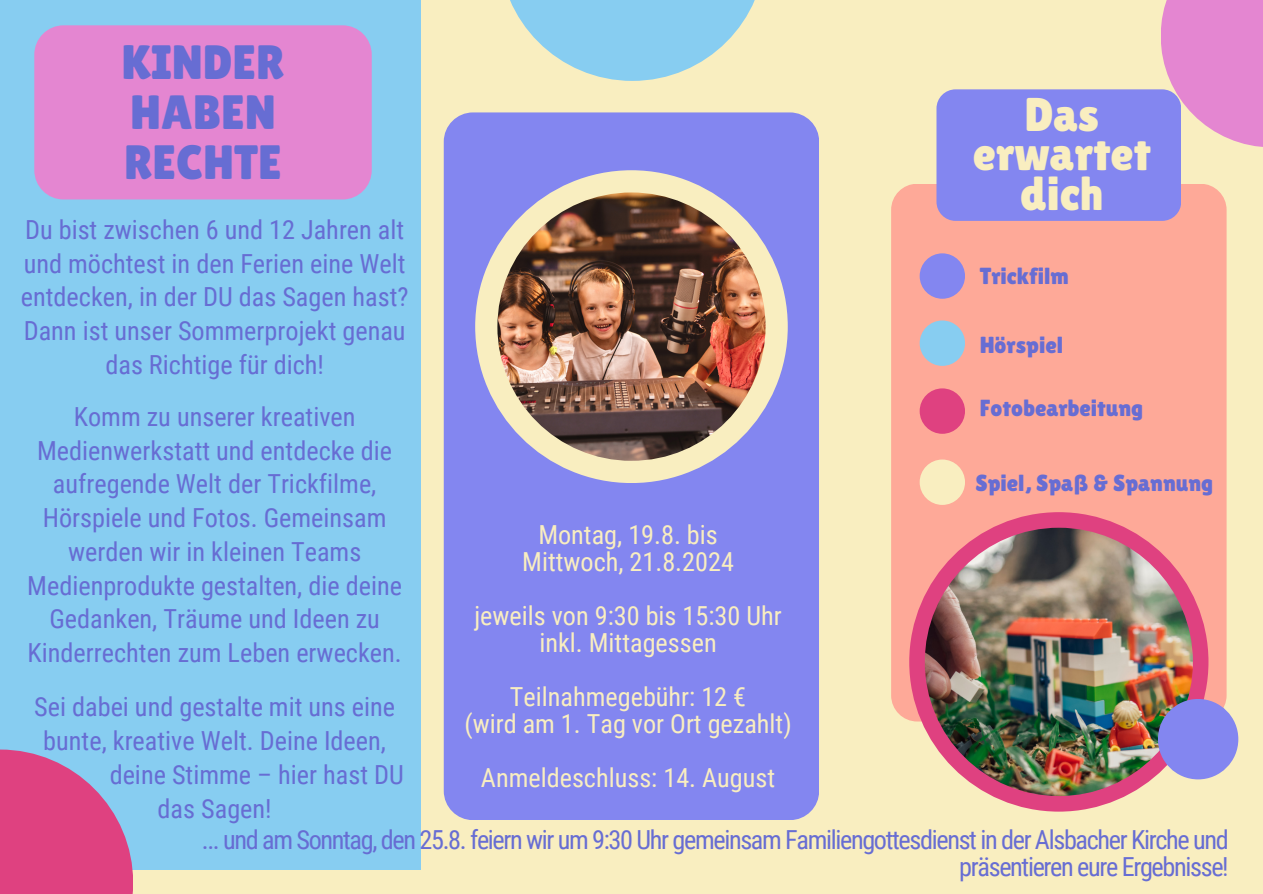
<style>
.page{position:relative;width:1263px;height:894px;background:#fff}
.page>*{position:absolute;margin:0;border:0;box-sizing:border-box;transform-origin:0 0}
.t1{font:48.15px/49.5px "Lilita One";color:#676dd3}
.t2{font:47.25px/39.3px "Lilita One";color:#f9eec0;text-align:center}
.t3{font:26.25px/33.8px "Roboto Condensed";color:#676dd3;text-align:center}
.t4{font:26.25px/27px "Roboto Condensed";color:#f9eec0;text-align:center}
.t5{font:26.25px/27px "Roboto Condensed";letter-spacing:-.05em;color:#676dd3;text-align:right}
.t6{font:23.25px "Lilita One";color:#676dd3}
</style>
<div class="page">
<div style="left:0;top:0;width:1263px;height:893px;background:#f9eec0"></div>
<div style="left:444px;top:112px;width:375px;height:707px;background:#8386f0;border-radius:29px"></div>
<div style="left:891px;top:184px;width:335px;height:537px;background:#fea998;border-radius:26px"></div>
<div style="left:936px;top:89px;width:245px;height:132px;background:#8386f0;border-radius:19px"></div>
<div style="left:0;top:0;width:421px;height:868px;background:#87cdf1"></div>
<div style="left:34px;top:25px;width:337px;height:174px;background:#e486d1;border-radius:29px"></div>
<div style="left:475px;top:170px;width:313px;height:313px;background:#f9eec0;border-radius:50%"></div>
<img style="left:497px;top:192px;width:268px;height:268px;border-radius:50%">
<div style="left:909px;top:512px;width:299px;height:299px;background:#df4180;border-radius:50%"></div>
<img style="left:925px;top:527px;width:268px;height:268px;border-radius:50%">
<div style="left:1158px;top:698px;width:80px;height:81px;background:#8386f0;border-radius:50%"></div>
<svg style="left:510px;top:0;width:245px;height:81px;fill:#87cdf1"></svg>
<svg style="left:0;top:749px;width:133px;height:144px;fill:#df4180"></svg>
<svg style="left:1161px;top:0;width:102px;height:147px;fill:#e486d1"></svg>
<div style="left:920px;top:253px;width:45px;height:46px;background:#8386f0;border-radius:50%"></div>
<div style="left:920px;top:388px;width:45px;height:45px;background:#df4180;border-radius:50%"></div>
<div style="left:920px;top:320px;width:45px;height:46px;background:#87cdf1;border-radius:50%"></div>
<div style="left:920px;top:459px;width:45px;height:46px;background:#f9eec0;border-radius:50%"></div>
<p class="t1" style="left:121px;top:38px;width:165px">KINDER<br>HABEN<br>RECHTE</p>
<p class="t3" style="left:21px;top:213px;width:389px">Du bist zwischen 6 und 12 Jahren alt und möchtest in den Ferien eine Welt entdecken, in der DU das Sagen hast?<br>Dann ist unser Sommerprojekt genau das Richtige für dich!</p>
<p class="t3" style="left:27px;top:400px;width:376px">Komm zu unserer kreativen<br>Medienwerkstatt und entdecke die aufregende Welt der Trickfilme,<br>Hörspiele und Fotos. Gemeinsam werden wir in kleinen Teams<br>Medienprodukte gestalten, die deine<br>Gedanken, Träume und Ideen zu<br>Kinderrechten zum Leben erwecken.</p>
<p class="t3" style="left:34px;top:690px;width:362px">Sei dabei und gestalte mit uns eine</p>
<p class="t3" style="left:43px;top:724px;width:344px">bunte, kreative Welt. Deine Ideen,</p>
<p class="t3" style="left:110px;top:757px;width:296px">deine Stimme – hier hast DU</p>
<p class="t3" style="left:158px;top:791px;width:116px">das Sagen!</p>
<h3 class="t5" style="left:202px;top:825px;width:1028px">... und am Sonntag, den 25.8. feiern wir um 9:30 Uhr gemeinsam Familiengottesdienst in der Alsbacher Kirche und präsentieren eure Ergebnisse!</h3>
<p class="t2" style="left:973px;top:95px;width:180px">Das erwartet dich</p>
<h3 class="t6" style="left:980px;top:262px;width:91px">Trickfilm</h3>
<h3 class="t6" style="left:980px;top:331px;width:85px">Hörspiel</h3>
<h3 class="t6" style="left:980px;top:394px;width:165px">Fotobearbeitung</h3>
<h3 class="t6" style="left:975px;top:470px;width:239px">Spiel, Spaß &amp; Spannung</h3>
<h3 class="t4" style="left:522px;top:521px;width:213px">Montag, 19.8. bis<br>Mittwoch, 21.8.2024</h3>
<h3 class="t4" style="left:474px;top:602px;width:309px">jeweils von 9:30 bis 15:30 Uhr inkl. Mittagessen</h3>
<h2 class="t4" style="left:464px;top:683px;width:329px">Teilnahmegebühr: 12 €<br>(wird am 1. Tag vor Ort gezahlt)</h2>
<p class="t4" style="left:481px;top:764px;width:296px">Anmeldeschluss: 14. August</p>
</div>
